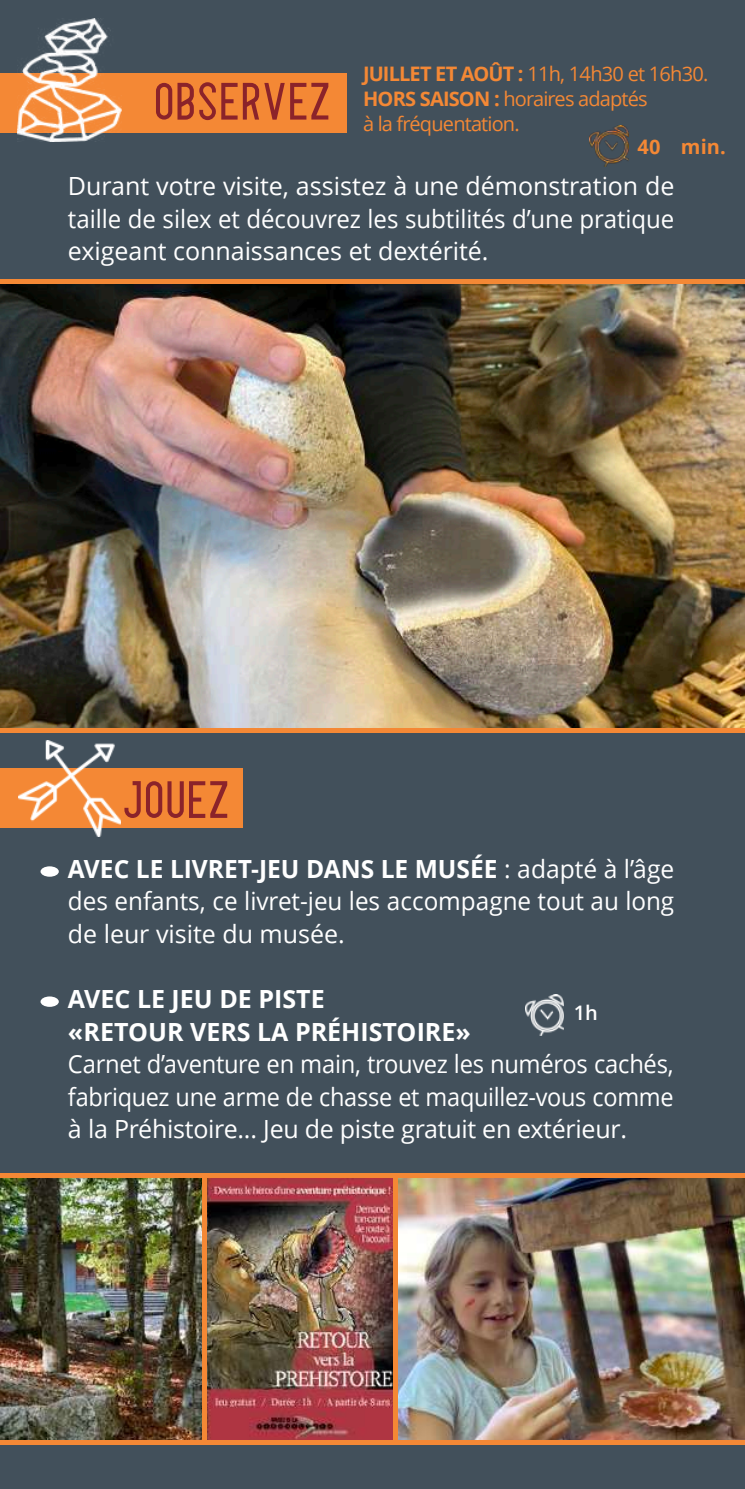
<style>
.page{position:relative;width:745px;height:1489px;background:#fff}
.page>*{position:absolute;margin:0;border:0;box-sizing:border-box;transform-origin:0 0}
.t1{font:500 52.5px "Alpha";color:#8b232a}
.t2{font:25px/32.5px "Open Sans";letter-spacing:-.005em;color:#fff;text-align:justify}
.t3{font:25px/32.5px "Open Sans";letter-spacing:-.005em;color:#fff;text-align:justify;scale:.95 1}
.t4{font:700 25px/32.5px "Open Sans";color:#fff}
.t5{font:20px/25px "Open Sans";letter-spacing:-.04em;color:#f48835}
.t6{font:700 20px "Open Sans";color:#f48835}
.t7{font:600 20px "Open Sans";color:#fff}
.s1{font-weight:700}
</style>
<div class="page">
<div style="left:0;top:0;width:744px;height:1488px;background:#42505b"></div>
<div style="left:0;top:73px;width:346px;height:59px;background:#f48835"></div>
<div style="left:0;top:768px;width:242px;height:59px;background:#f48835"></div>
<img style="left:0;top:284px;width:744px;height:444px">
<img style="left:18px;top:18px;width:103px;height:123px">
<img style="left:18px;top:741px;width:102px;height:95px">
<div style="left:0;top:728px;width:744px;height:5px;background:#f48835"></div>
<div style="left:0;top:279px;width:744px;height:5px;background:#f48835"></div>
<img style="left:398px;top:1177px;width:346px;height:262px">
<img style="left:0;top:1177px;width:393px;height:262px">
<div style="left:0;top:1439px;width:744px;height:5px;background:#f48835"></div>
<div style="left:0;top:1172px;width:744px;height:5px;background:#f48835"></div>
<div style="left:40px;top:866px;width:19px;height:10px;background:#fff;border-radius:50%"></div>
<div style="left:40px;top:996px;width:19px;height:10px;background:#fff;border-radius:50%"></div>
<img style="left:589px;top:125px;width:39px;height:42px">
<img style="left:525px;top:994px;width:38px;height:41px">
<div style="left:202px;top:1177px;width:5px;height:263px;background:#f48835"></div>
<div style="left:393px;top:1177px;width:5px;height:263px;background:#f48835"></div>
<h1 class="t1" style="left:153px;top:80px;width:179px">ØBSËRVËZ</h1>
<p class="t5" style="left:363px;top:61px;width:346px"><span class="s1">JUILLET ET AOÛT :</span> 11h, 14h30 et 16h30.<br><span class="s1">HORS SAISON :</span> horaires adaptés<br>à la fréquentation.</p>
<p class="t6" style="left:637px;top:132px;width:90px">40 min.</p>
<p class="t2" style="left:68px;top:169px;width:607px">Durant votre visite, assistez à une démonstration de taille de silex et découvrez les subtilités d’une pratique exigeant connaissances et dextérité.</p>
<h1 class="t1" style="left:122px;top:777px;width:109px">JØÜËZ</h1>
<p class="t2" style="left:68px;top:852px;width:607px"><span class="s1">AVEC LE LIVRET-JEU DANS LE MUSÉE</span> : adapté à l’âge des enfants, ce livret-jeu les accompagne tout au long de leur visite du musée.</p>
<p class="t4" style="left:68px;top:982px;width:404px">AVEC LE JEU DE PISTE<br>«RETOUR VERS LA PRÉHISTOIRE»</p>
<p class="t3" style="left:68px;top:1047px;width:638px">Carnet d’aventure en main, trouvez les numéros cachés, fabriquez une arme de chasse et maquillez-vous comme à la Préhistoire... Jeu de piste gratuit en extérieur.</p>
<p class="t7" style="left:573px;top:998px;width:26px">1h</p>
</div>
